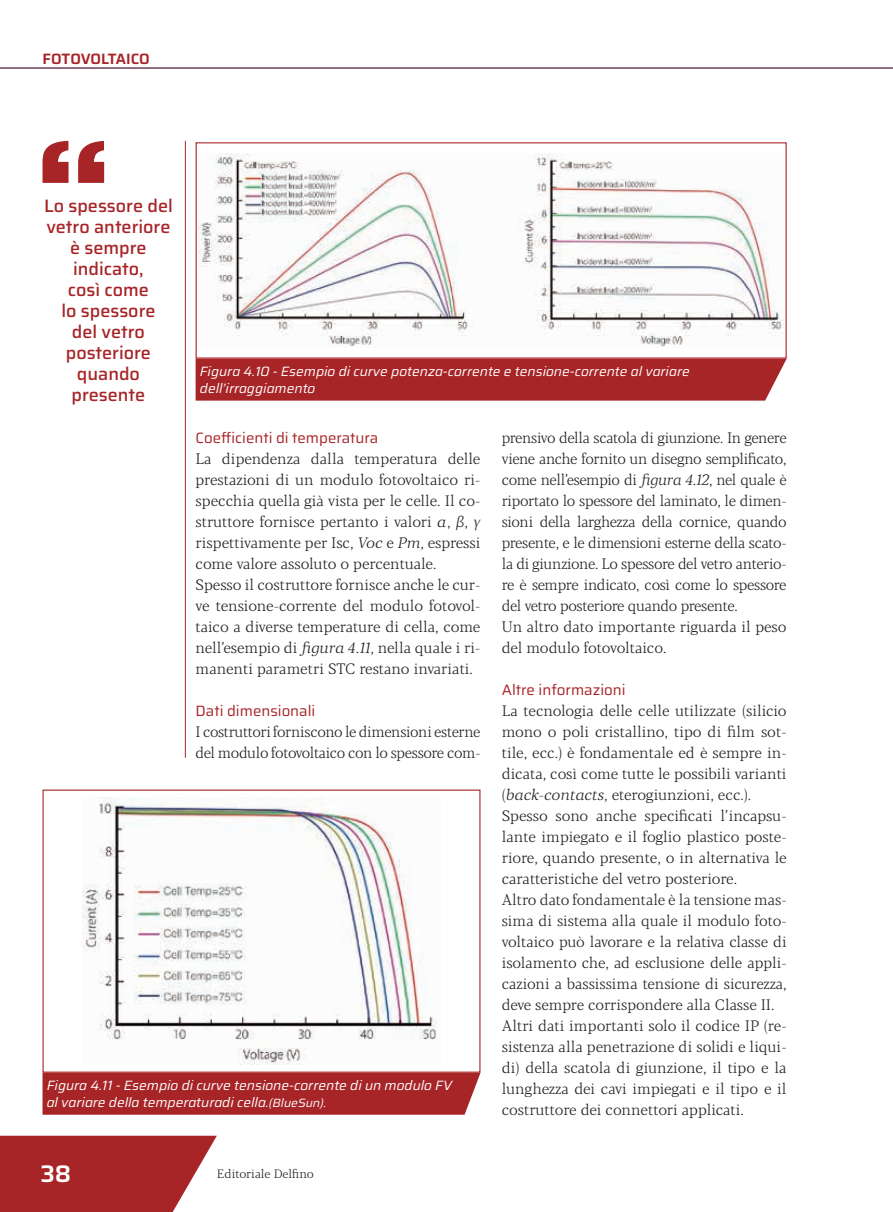
<style>
.page{position:relative;width:893px;height:1212px;background:#fff}
.page>*{position:absolute;margin:0;border:0;box-sizing:border-box;transform-origin:0 0}
.t1{font:600 24px "Saira";color:#fff}
.t2{font:500 18px/21px "Saira";color:#a72427;text-align:center}
.t3{font:300 15px/21px "Blacker Pro Text";letter-spacing:-.015em;color:#231f20}
.t4{font:15px "Saira";color:#a72427}
.t5{font:600 15px "Saira";color:#a72427}
.t6{font:italic 13.5px/16.5px "Saira";color:#fff}
.t7{font:300 12px "Blacker Pro Text";color:#231f20}
.s1{font-style:italic}
.s2{font-size:12px}
</style>
<div class="page">
<svg style="left:0;top:1136px;width:217px;height:76px;background:#b03a3d"></svg>
<hr style="left:0;top:68px;width:893px;height:1px;background:#a72427">
<hr style="left:185px;top:141px;width:1px;height:617px;background:#a72427">
<div style="left:43px;top:1073px;width:437px;height:42px;background:#a72427"></div>
<img style="left:83px;top:798px;width:354px;height:266px">
<div style="left:43px;top:789px;width:437px;height:284px;border:1px solid #a72427"></div>
<svg style="left:43px;top:141px;width:61px;height:42px"></svg>
<div style="left:196px;top:359px;width:591px;height:42px;background:#a72427"></div>
<img style="left:199px;top:154px;width:585px;height:193px">
<div style="left:196px;top:142px;width:591px;height:217px;border:1px solid #a72427"></div>
<p class="t5" style="left:43px;top:46px;width:109px">FOTOVOLTAICO</p>
<p class="t2" style="left:44px;top:194px;width:130px">Lo spessore del vetro anteriore è sempre indicato,<br>così come<br>lo spessore<br>del vetro posteriore quando presente</p>
<p class="t6" style="left:200px;top:363px;width:491px">Figura 4.10 - Esempio di curve potenza-corrente e tensione-corrente al variare dell’irraggiamento</p>
<p class="t4" style="left:196px;top:425px;width:184px">Coefficienti di temperatura</p>
<p class="t3" style="left:196px;top:448px;width:286px">La dipendenza dalla temperatura delle prestazioni di un modulo fotovoltaico ri&shy;specchia quella già vista per le celle. Il co&shy;struttore fornisce pertanto i valori <span class="s1">α</span>, <span class="s1">β</span>, <span class="s1">γ </span>rispettivamente per Isc, <span class="s1">Voc</span> e <span class="s1">Pm</span>, espressi come valore assoluto o percentuale.<br>Spesso il costruttore fornisce anche le cur&shy;ve tensione-corrente del modulo fotovol&shy;taico a diverse temperature di cella, come nell’esempio di <span class="s1">figura 4.11</span>, nella quale i ri&shy;manenti parametri STC restano invariati.</p>
<p class="t4" style="left:196px;top:698px;width:121px">Dati dimensionali</p>
<p class="t3" style="left:196px;top:721px;width:286px">I costruttori forniscono le dimensioni esterne del modulo fotovoltaico con lo spessore com-</p>
<p class="t6" style="left:47px;top:1077px;width:407px">Figura 4.11 - Esempio di curve tensione-corrente di un modulo FV al variare della temperaturadi cella.<span class="s2">(BlueSun).</span></p>
<h1 class="t1" style="left:40px;top:1154px;width:32px">38</h1>
<p class="t7" style="left:217px;top:1166px;width:99px">Editoriale Delfino</p>
<p class="t3" style="left:502px;top:427px;width:286px">prensivo della scatola di giunzione. In genere viene anche fornito un disegno semplificato, come nell’esempio di <span class="s1">figura 4.12</span>, nel quale è riportato lo spessore del laminato, le dimen&shy;sioni della larghezza della cornice, quando presente, e le dimensioni esterne della scato&shy;la di giunzione. Lo spessore del vetro anterio&shy;re è sempre indicato, così come lo spessore del vetro posteriore quando presente.<br>Un altro dato importante riguarda il peso del modulo fotovoltaico.</p>
<p class="t4" style="left:502px;top:677px;width:125px">Altre informazioni</p>
<p class="t3" style="left:502px;top:700px;width:286px">La tecnologia delle celle utilizzate (silicio mono o poli cristallino, tipo di film sot&shy;tile, ecc.) è fondamentale ed è sempre in&shy;dicata, così come tutte le possibili varianti (<span class="s1">back-contacts</span>, eterogiunzioni, ecc.).<br>Spesso sono anche specificati l’incapsu&shy;lante impiegato e il foglio plastico poste&shy;riore, quando presente, o in alternativa le caratteristiche del vetro posteriore.<br>Altro dato fondamentale è la tensione mas&shy;sima di sistema alla quale il modulo foto&shy;voltaico può lavorare e la relativa classe di isolamento che, ad esclusione delle appli&shy;cazioni a bassissima tensione di sicurezza, deve sempre corrispondere alla Classe II.<br>Altri dati importanti solo il codice IP (re&shy;sistenza alla penetrazione di solidi e liqui&shy;di) della scatola di giunzione, il tipo e la lunghezza dei cavi impiegati e il tipo e il costruttore dei connettori applicati.</p>
</div>
